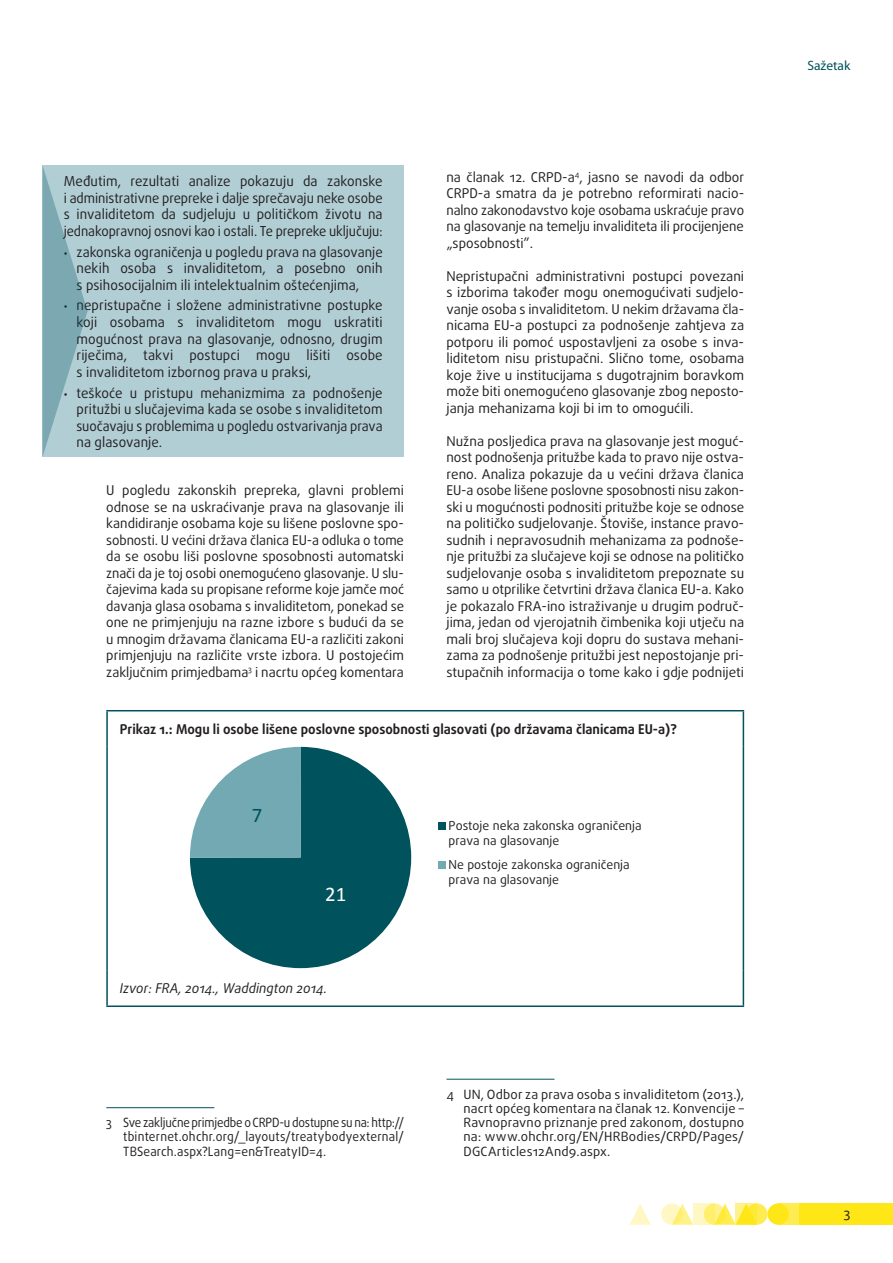
<style>
.page{position:relative;width:893px;height:1263px;background:#fff}
.page>*{position:absolute;margin:0;border:0;box-sizing:border-box;transform-origin:0 0}
.t1{font:20.85px "Calibri";color:#fff}
.t2{font:20.85px "Calibri";color:#00525d}
.triangle_list{font:13.8px/16.5px "Daxline Pro";letter-spacing:.005em;color:#231f20;text-align:justify}
.triangle_text{font:13.8px/16.5px "Daxline Pro";letter-spacing:-.005em;color:#231f20;text-align:justify}
.triangle_list-2{font:13.8px/16.5px "Daxline Pro";letter-spacing:.005em;color:#231f20;text-align:justify;scale:.96 1}
.text_body{font:13.5px/16.5px "Daxline Pro";color:#231f20;text-align:justify}
.figure_title{font:700 13.5px "Daxline Pro";color:#231f20}
.figure_source{font:italic 13.5px "Daxline Pro";color:#231f20}
.t3{font:13.5px "Myriad Pro";color:#00525d}
.text_footnote{font:12.75px/14.2px "Daxline Pro";letter-spacing:.015em;color:#231f20;text-align:justify}
.text_footnote-2{font:12.75px/14.2px "Daxline Pro";letter-spacing:.015em;color:#231f20;text-align:justify;scale:.92 1}
.t4{font:12.45px/14.9px "Daxline Pro";color:#231f20}
.s1{font-family:"EC Square Sans Pro"}
</style>
<div class="page">
<div style="left:746px;top:1203px;width:21px;height:22px;background:#ffec50;border-radius:50%"></div>
<div style="left:778px;top:1203px;width:21px;height:22px;background:#ffec50"></div>
<div style="left:799px;top:1203px;width:94px;height:22px;background:#ffe616"></div>
<svg style="left:675px;top:1203px;width:18px;height:22px"></svg>
<svg style="left:629px;top:1204px;width:22px;height:21px"></svg>
<div style="left:767px;top:1203px;width:22px;height:22px;background:#ffe616;border-radius:50%"></div>
<svg style="left:718px;top:1203px;width:18px;height:22px"></svg>
<svg style="left:704px;top:1203px;width:21px;height:22px"></svg>
<svg style="left:661px;top:1203px;width:21px;height:22px"></svg>
<svg style="left:736px;top:1203px;width:21px;height:22px"></svg>
<svg style="left:693px;top:1203px;width:21px;height:22px"></svg>
<div style="left:43px;top:165px;width:361px;height:292px;background:#b1ced5"></div>
<hr style="left:106px;top:1107px;width:108px;height:1px;background:#00525d">
<hr style="left:446px;top:1079px;width:108px;height:1px;background:#00525d">
<svg style="left:43px;top:167px;width:45px;height:288px"></svg>
<hr style="left:106px;top:711px;width:2px;height:36px;background:#00525d">
<hr style="left:106px;top:710px;width:638px;height:1px;background:#00525d">
<hr style="left:743px;top:711px;width:1px;height:36px;background:#00525d">
<hr style="left:106px;top:747px;width:2px;height:223px;background:#00525d">
<hr style="left:743px;top:747px;width:1px;height:223px;background:#00525d">
<hr style="left:106px;top:970px;width:2px;height:35px;background:#00525d">
<hr style="left:743px;top:970px;width:1px;height:35px;background:#00525d">
<hr style="left:106px;top:1005px;width:638px;height:2px;background:#00525d">
<svg style="left:190px;top:747px;width:221px;height:221px;fill:#00525d"></svg>
<svg style="left:190px;top:747px;width:111px;height:110px"></svg>
<div style="left:438px;top:822px;width:7px;height:7px;background:#00525d"></div>
<div style="left:438px;top:862px;width:7px;height:7px;background:#73a9b2"></div>
<p class="triangle_text" style="left:64px;top:173px;width:320px">Međutim, rezultati analize pokazuju da zakonske i administrativne prepreke i dalje sprečavaju neke osobe s invaliditetom da sudjeluju u političkom životu na jednakopravnoj osnovi kao i ostali. Te prepreke uključuju:</p>
<p class="triangle_list-2" style="left:77px;top:243px;width:320px;text-indent:-13px"><span class="s1">•</span> zakonska ograničenja u pogledu prava na glasovanje nekih osoba s invaliditetom, a posebno onih s psihosocijalnim ili intelektualnim oštećenjima,</p>
<p class="triangle_list" style="left:77px;top:297px;width:308px;text-indent:-13px"><span class="s1">•</span> nepristupačne i složene administrativne postupke koji osobama s invaliditetom mogu uskratiti mogućnost prava na glasovanje, odnosno, drugim riječima, takvi postupci mogu lišiti osobe s invaliditetom izbornog prava u praksi,</p>
<p class="triangle_list" style="left:77px;top:384px;width:308px;text-indent:-13px"><span class="s1">•</span> teškoće u pristupu mehanizmima za podnošenje pritužbi u slučajevima kada se osobe s invaliditetom suočavaju s problemima u pogledu ostvarivanja prava na glasovanje.</p>
<p class="text_body" style="left:106px;top:482px;width:299px">U pogledu zakonskih prepreka, glavni problemi odnose se na uskraćivanje prava na glasovanje ili kandidiranje osobama koje su lišene poslovne spo‑ sobnosti. U većini država članica EU‑a odluka o tome da se osobu liši poslovne sposobnosti automatski znači da je toj osobi onemogućeno glasovanje. U slu‑ čajevima kada su propisane reforme koje jamče moć davanja glasa osobama s invaliditetom, ponekad se one ne primjenjuju na razne izbore s budući da se u mnogim državama članicama EU‑a različiti zakoni primjenjuju na različite vrste izbora. U postojećim zaključnim primjedbama<sup>3</sup> i nacrtu općeg komentara</p>
<p class="text_body" style="left:446px;top:169px;width:299px">na članak 12. CRPD‑a<sup>4</sup>, jasno se navodi da odbor CRPD‑a smatra da je potrebno reformirati nacio‑ nalno zakonodavstvo koje osobama uskraćuje pravo na glasovanje na temelju invaliditeta ili procijenjene „sposobnosti”.</p>
<p class="text_body" style="left:446px;top:268px;width:299px">Nepristupačni administrativni postupci povezani s izborima također mogu onemogućivati sudjelo‑ vanje osoba s invaliditetom. U nekim državama čla‑ nicama EU‑a postupci za podnošenje zahtjeva za potporu ili pomoć uspostavljeni za osobe s inva‑ liditetom nisu pristupačni. Slično tome, osobama koje žive u institucijama s dugotrajnim boravkom može biti onemogućeno glasovanje zbog neposto‑ janja mehanizama koji bi im to omogućili.</p>
<p class="text_body" style="left:446px;top:433px;width:299px">Nužna posljedica prava na glasovanje jest moguć‑ nost podnošenja pritužbe kada to pravo nije ostva‑ reno. Analiza pokazuje da u većini država članica EU‑a osobe lišene poslovne sposobnosti nisu zakon‑ ski u mogućnosti podnositi pritužbe koje se odnose na političko sudjelovanje. Štoviše, instance pravo‑ sudnih i nepravosudnih mehanizama za podnoše‑ nje pritužbi za slučajeve koji se odnose na političko sudjelovanje osoba s invaliditetom prepoznate su samo u otprilike četvrtini država članica EU‑a. Kako je pokazalo FRA‑ino istraživanje u drugim područ‑ jima, jedan od vjerojatnih čimbenika koji utječu na mali broj slučajeva koji dopru do sustava mehani‑ zama za podnošenje pritužbi jest nepostojanje pri‑ stupačnih informacija o tome kako i gdje podnijeti</p>
<p class="figure_title" style="left:120px;top:720px;width:559px">Prikaz 1.: Mogu li osobe lišene poslovne sposobnosti glasovati (po državama članicama EU‑a)?</p>
<p class="t2" style="left:252px;top:802px;width:12px">7</p>
<p class="t1" style="left:325px;top:881px;width:23px">21</p>
<p class="figure_source" style="left:120px;top:980px;width:209px">Izvor: FRA, 2014., Waddington 2014.</p>
<p class="text_footnote-2" style="left:123px;top:1115px;width:307px;text-indent:-17px">3 Sve zaključne primjedbe o CRPD‑u dostupne su na: http:// tbinternet.ohchr.org/_layouts/treatybodyexternal/ TBSearch.aspx?Lang=en&amp;TreatyID=4.</p>
<p class="t4" style="left:449px;top:818px;width:195px">Postoje neka zakonska ograničenja prava na glasovanje</p>
<p class="t4" style="left:449px;top:858px;width:183px">Ne postoje zakonska ograničenja prava na glasovanje</p>
<p class="text_footnote" style="left:463px;top:1087px;width:282px;text-indent:-17px">4 UN, Odbor za prava osoba s invaliditetom (2013.), nacrt općeg komentara na članak 12. Konvencije – Ravnopravno priznanje pred zakonom, dostupno na: www.ohchr.org/EN/HRBodies/CRPD/Pages/ DGCArticles12And9.aspx.</p>
<p class="t3" style="left:807px;top:58px;width:45px">Sažetak</p>
<p class="text_body" style="left:844px;top:1205px;width:8px">3</p>
</div>
